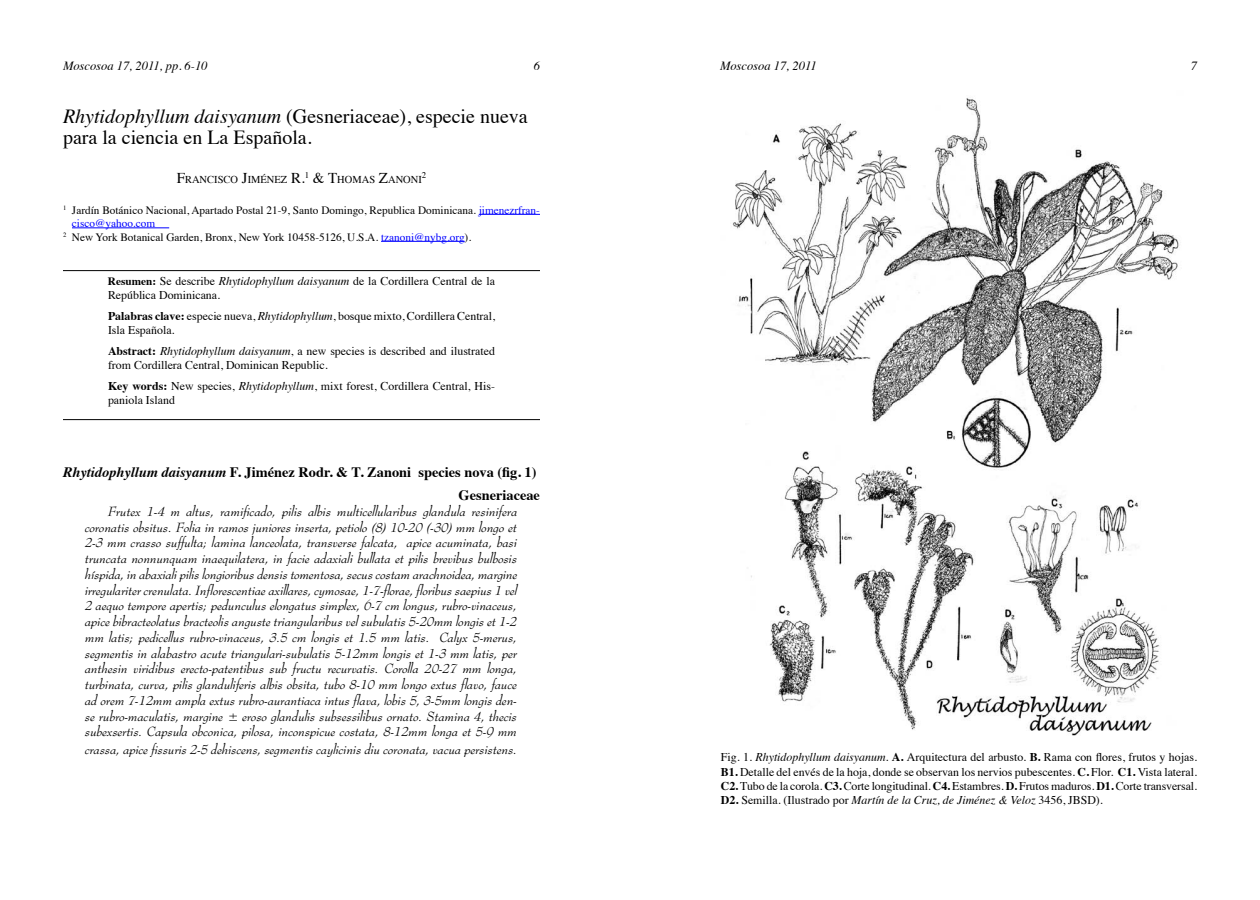
<style>
.page{position:relative;width:1260px;height:900px;background:#fff}
.page>*{position:absolute;margin:0;border:0;box-sizing:border-box;transform-origin:0 0}
.t1{font:20px/21.2px "Times";color:#000}
.t2{font:700 14.38px/23.5px "Times";color:#000;text-align:right}
.t3{font:italic 13.12px/15.8px "Top Hat";color:#000;text-align:justify}
.t4{font:italic 12.5px "Times";color:#000}
.t5{font:11.88px/14.2px "Times";color:#000}
.t6{font:11.25px "Times";color:#000}
.t7{font:11.25px "Times";color:#00f}
.t8{font:10.5px "Times";color:#000}
.t9{font:8.75px "Times";color:#000}
.s1{font-style:italic}
.s2{font-size:15px}
.s3{color:#00f}
.s4{font-weight:700;font-size:11.25px}
.s5{font-weight:700}
</style>
<div class="page">
<hr style="left:479px;top:214px;width:61px;height:1px;background:#00f">
<hr style="left:72px;top:228px;width:97px;height:1px;background:#00f">
<hr style="left:381px;top:241px;width:84px;height:1px;background:#00f">
<hr style="left:63px;top:270px;width:477px;height:1px;background:#000">
<hr style="left:63px;top:419px;width:477px;height:1px;background:#000">
<img style="left:732px;top:98px;width:447px;height:638px">
<p class="t4" style="left:63px;top:55px;width:146px">Moscosoa 17, 2011, pp. 6-10</p>
<p class="t4" style="left:534px;top:55px;width:8px">6</p>
<h1 class="t1" style="left:63px;top:104px;width:466px"><span class="s1">Rhytidophyllum daisyanum</span> (Gesneriaceae), especie nueva para la ciencia en La Española.</h1>
<p class="t8" style="left:177px;top:169px;width:247px"><span class="s2">F</span>RANCISCO <span class="s2">J</span>IMÉNEZ <span class="s2">R.</span><sup>1</sup> <span class="s2">&amp; T</span>HOMAS <span class="s2">Z</span>ANONI</p>
<p class="t9" style="left:422px;top:167px;width:6px">2</p>
<p class="t6" style="left:63px;top:199px;width:478px"><sup>1</sup> Jardín Botánico Nacional, Apartado Postal 21-9, Santo Domingo, Republica Dominicana. <span class="s3">jimenezrfran-</span></p>
<p class="t7" style="left:72px;top:213px;width:85px">cisco@yahoo.com</p>
<p class="t6" style="left:63px;top:226px;width:410px"><sup>2</sup> New York Botanical Garden, Bronx, New York 10458-5126, U.S.A. <span class="s3">tzanoni@nybg.org</span>).</p>
<p class="t5" style="left:108px;top:273px;width:389px"><span class="s4">Resumen:</span> Se describe <span class="s1">Rhytidophyllum daisyanum</span> de la Cordillera Central de la<br>República Dominicana.</p>
<p class="t5" style="left:108px;top:308px;width:389px"><span class="s5">Palabras clave:</span> especie nueva, <span class="s1">Rhytidophyllum</span>, bosque mixto, Cordillera Central,<br>Isla Española.</p>
<p class="t5" style="left:108px;top:343px;width:389px"><span class="s5">Abstract:</span> <span class="s1">Rhytidophyllum daisyanum</span>, a new species is described and ilustrated from Cordillera Central, Dominican Republic.</p>
<p class="t5" style="left:108px;top:377px;width:389px"><span class="s5">Key words:</span> New species, <span class="s1">Rhytidophyllum</span>, mixt forest, Cordillera Central, His&shy;paniola Island</p>
<p class="t2" style="left:63px;top:458px;width:479px"><span class="s1">Rhytidophyllum daisyanum</span> F. Jiménez Rodr. &amp; T. Zanoni species nova (fig. 1)<br>Gesneriaceae</p>
<p class="t3" style="left:86px;top:503px;width:434px;text-indent:22px">Frutex 1-4 m altus, ramificado, pilis albis multicellularibus glandula resinifera coronatis obsitus. Folia in ramos juniores inserta, petiolo (8) 10-20 (-30) mm longo et 2-3 mm crasso suffulta; lamina lanceolata, transverse falcata, apice acuminata, basi truncata nonnunquam inaequilatera, in facie adaxiali bullata et pilis brevibus bulbosis híspida, in abaxiali pilis longioribus densis tomentosa, secus costam arachnoidea, margine irregulariter crenulata. Inflorescentiae axillares, cymosae, 1-7-florae, floribus saepius 1 vel 2 aequo tempore apertis; pedunculus elongatus simplex, 6-7 cm longus, rubro-vinaceus, apice bibracteolatus bracteolis anguste triangularibus vel subulatis 5-20mm longis et 1-2 mm latis; pedicellus rubro-vinaceus, 3.5 cm longis et 1.5 mm latis. Calyx 5-merus, segmentis in alabastro acute triangulari-subulatis 5-12mm longis et 1-3 mm latis, per anthesin viridibus erecto-patentibus sub fructu recurvatis. Corolla 20-27 mm longa, turbinata, curva, pilis glanduliferis albis obsita, tubo 8-10 mm longo extus flavo, fauce ad orem 7-12mm ampla extus rubro-aurantiaca intus flava, lobis 5, 3-5mm longis den&shy;se rubro-maculatis, margine ± eroso glandulis subsessilibus ornato. Stamina 4, thecis subexsertis. Capsula obconica, pilosa, inconspicue costata, 8-12mm longa et 5-9 mm</p>
<p class="t3" style="left:86px;top:741px;width:434px">crassa, apice fissuris 2-5 dehiscens, segmentis caylicinis diu coronata, vacua persistens.</p>
<p class="t4" style="left:720px;top:55px;width:98px">Moscosoa 17, 2011</p>
<p class="t4" style="left:1191px;top:55px;width:8px">7</p>
<p class="t5" style="left:721px;top:749px;width:478px;text-align:justify">Fig. 1. <span class="s1">Rhytidophyllum daisyanum.</span> <span class="s5">A.</span> Arquitectura del arbusto. <span class="s5">B.</span> Rama con flores, frutos y hojas.<br><span class="s5">B1.</span> Detalle del envés de la hoja, donde se observan los nervios pubescentes. <span class="s5">C.</span> Flor. <span class="s5">C1.</span> Vista lateral.<br><span class="s5">C2.</span> Tubo de la corola. <span class="s5">C3.</span> Corte longitudinal. <span class="s5">C4.</span> Estambres. <span class="s5">D.</span> Frutos maduros. <span class="s5">D1.</span> Corte transversal.<br><span class="s5">D2.</span> Semilla. (Ilustrado por <span class="s1">Martín de la Cruz, de Jiménez &amp; Veloz</span> 3456, JBSD).</p>
</div>
